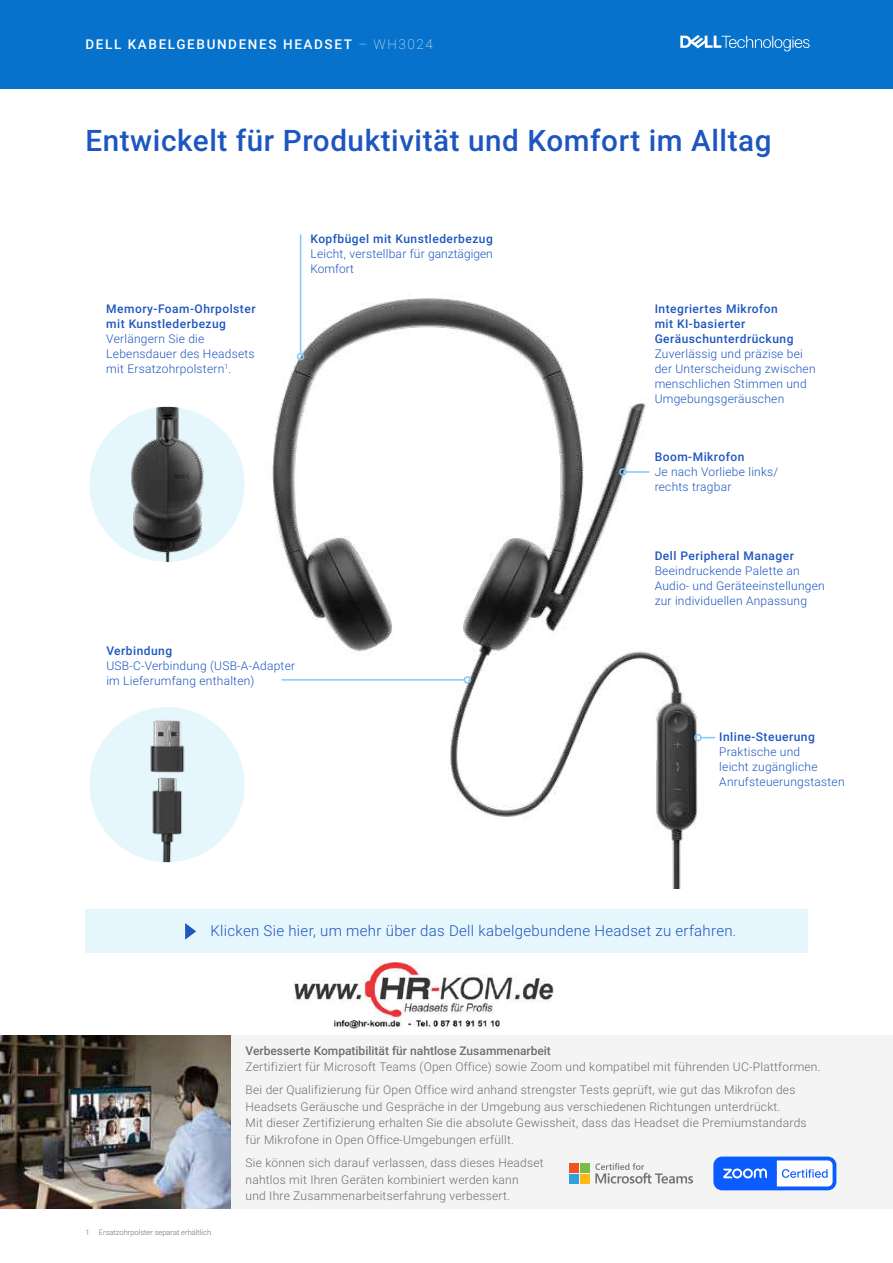
<style>
.page{position:relative;width:893px;height:1263px;background:#fff}
.page>*{position:absolute;margin:0;border:0;box-sizing:border-box;transform-origin:0 0}
.t1{font:500 29.7px "Roboto";letter-spacing:.02em;color:#1d56c0}
.t2{font:300 15px "Roboto";letter-spacing:.02em;color:#1d56c0}
.t3{font:500 13.5px "Roboto";letter-spacing:.12em;color:#fff}
.t4{font:300 12px/16.5px "Roboto";letter-spacing:.02em;color:#6e6e6e}
.t5{font:300 12px/15px "Roboto";letter-spacing:.02em;color:#1d56c0}
.t6{font:500 12px/15px "Roboto";letter-spacing:.04em;color:#1d56c0}
.t7{font:500 12px "Roboto";color:#6e6e6e}
.t8{font:300 7.5px "Roboto";color:#6e6e6e}
.s1{font-weight:100}
</style>
<div class="page">
<img style="left:272px;top:267px;width:444px;height:621px">
<div style="left:85px;top:909px;width:723px;height:44px;background:#e6f6fd"></div>
<svg style="left:185px;top:923px;width:11px;height:17px"></svg>
<img style="left:89px;top:406px;width:156px;height:156px;border-radius:78px">
<div style="left:89px;top:706px;width:156px;height:157px;background:#e6f6fd;border-radius:50%"></div>
<img style="left:147px;top:708px;width:44px;height:155px">
<hr style="left:300px;top:234px;width:1px;height:120px;background:#80c7fb">
<div style="left:297px;top:353px;width:7px;height:7px;border:2px solid #80c7fb;border-radius:50%"></div>
<hr style="left:282px;top:679px;width:182px;height:2px;background:#80c7fb">
<div style="left:464px;top:676px;width:7px;height:8px;border:2px solid #80c7fb;border-radius:50%"></div>
<hr style="left:626px;top:471px;width:23px;height:2px;background:#80c7fb">
<div style="left:619px;top:468px;width:8px;height:8px;border:2px solid #80c7fb;border-radius:50%"></div>
<div style="left:0;top:0;width:893px;height:89px;background:#0672cb"></div>
<svg style="left:680px;top:35px;width:130px;height:16px"></svg>
<svg style="left:702px;top:737px;width:13px;height:1px"></svg>
<div style="left:694px;top:734px;width:8px;height:7px;border:2px solid #80c7fb;border-radius:50%"></div>
<div style="left:0;top:1036px;width:893px;height:173px;background:#eee"></div>
<img style="left:0;top:1036px;width:231px;height:173px">
<div style="left:569px;top:1163px;width:10px;height:10px;background:#f05125"></div>
<div style="left:580px;top:1163px;width:9px;height:10px;background:#7ebb42"></div>
<div style="left:569px;top:1174px;width:10px;height:9px;background:#32a0da"></div>
<div style="left:580px;top:1174px;width:9px;height:9px;background:#fdb813"></div>
<svg style="left:595px;top:1163px;width:98px;height:20px"></svg>
<svg style="left:713px;top:1156px;width:123px;height:34px;background:#6a9bfe"></svg>
<img style="left:293px;top:962px;width:261px;height:66px">
<p class="t3" style="left:85px;top:35px;width:349px">DELL KABELGEBUNDENES HEADSET <span class="s1">– WH3024</span></p>
<h1 class="t1" style="left:85px;top:120px;width:688px">Entwickelt für Produktivität und Komfort im Alltag</h1>
<p class="t6" style="left:106px;top:301px;width:151px">Memory-Foam-Ohrpolster mit Kunstlederbezug</p>
<p class="t5" style="left:106px;top:331px;width:150px">Verlängern Sie die<br>Lebensdauer des Headsets mit Ersatzohrpolstern<sup>1</sup>.</p>
<p class="t6" style="left:310px;top:231px;width:184px">Kopfbügel mit Kunstlederbezug</p>
<p class="t5" style="left:310px;top:246px;width:184px">Leicht, verstellbar für ganztägigen<br>Komfort</p>
<p class="t6" style="left:106px;top:643px;width:67px">Verbindung</p>
<p class="t5" style="left:106px;top:658px;width:190px">USB-C-Verbindung (USB-A-Adapter im Lieferumfang enthalten)</p>
<p class="t6" style="left:655px;top:301px;width:140px">Integriertes Mikrofon mit KI-basierter<br>Geräuschunterdrückung</p>
<p class="t5" style="left:655px;top:346px;width:162px">Zuverlässig und präzise bei der Unterscheidung zwischen menschlichen Stimmen und<br>Umgebungsgeräuschen</p>
<p class="t6" style="left:655px;top:449px;width:91px">Boom-Mikrofon</p>
<p class="t5" style="left:655px;top:464px;width:125px">Je nach Vorliebe links/ rechts tragbar</p>
<p class="t6" style="left:655px;top:548px;width:141px">Dell Peripheral Manager</p>
<p class="t5" style="left:655px;top:563px;width:172px">Beeindruckende Palette an<br>Audio- und Geräteeinstellungen zur individuellen Anpassung</p>
<p class="t6" style="left:719px;top:728px;width:97px">Inline-Steuerung</p>
<p class="t5" style="left:719px;top:743px;width:127px">Praktische und<br>leicht zugängliche<br>Anrufsteuerungstasten</p>
<p class="t2" style="left:210px;top:920px;width:528px">Klicken Sie hier, um mehr über das Dell kabelgebundene Headset zu erfahren.</p>
<p class="t8" style="left:85px;top:1227px;width:129px">1 Ersatzohrpolster separat erhältlich.</p>
<p class="t7" style="left:246px;top:1042px;width:307px">Verbesserte Kompatibilität für nahtlose Zusammenarbeit</p>
<p class="t4" style="left:246px;top:1055px;width:577px;line-height:23.2px">Zertifiziert für Microsoft Teams (Open Office) sowie Zoom und kompatibel mit führenden UC-Plattformen.<br>Bei der Qualifizierung für Open Office wird anhand strengster Tests geprüft, wie gut das Mikrofon des</p>
<p class="t4" style="left:246px;top:1098px;width:563px">Headsets Geräusche und Gespräche in der Umgebung aus verschiedenen Richtungen unterdrückt.<br>Mit dieser Zertifizierung erhalten Sie die absolute Gewissheit, dass das Headset die Premiumstandards für Mikrofone in Open Office-Umgebungen erfüllt.</p>
<p class="t4" style="left:246px;top:1154px;width:300px">Sie können sich darauf verlassen, dass dieses Headset nahtlos mit Ihren Geräten kombiniert werden kann<br>und Ihre Zusammenarbeitserfahrung verbessert.</p>
</div>
